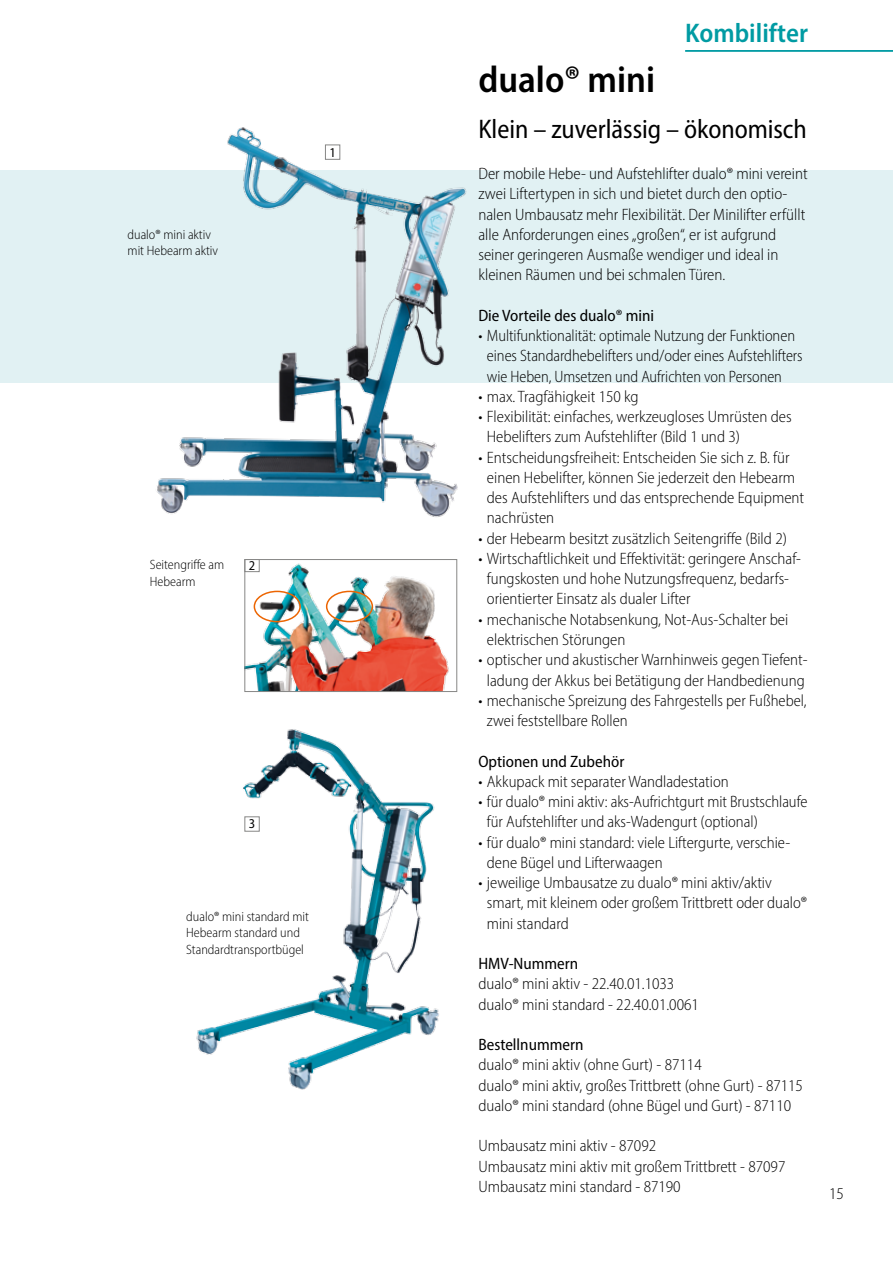
<style>
.page{position:relative;width:893px;height:1263px;background:#fff}
.page>*{position:absolute;margin:0;border:0;box-sizing:border-box;transform-origin:0 0}
.t1{font:600 semi-condensed 37.5px "Myriad Pro";color:#000}
.t2{font:semi-condensed 27px "Myriad Pro";letter-spacing:-.005em;color:#000}
.t3{font:600 semi-condensed 27px "Myriad Pro";color:#009ba3}
.t4{font:300 semi-condensed 16.5px/20.2px "Myriad Pro";color:#000}
.t5{font:semi-condensed 16.5px "Myriad Pro";color:#000}
.t6{font:300 semi-condensed 13.5px/16.2px "Myriad Pro";color:#000}
.t7{font:semi-condensed 13.5px "Myriad Pro";color:#000}
</style>
<div class="page">
<div style="left:0;top:170px;width:893px;height:213px;background:#e1f1f3"></div>
<img style="left:196px;top:729px;width:243px;height:361px">
<hr style="left:685px;top:50px;width:208px;height:2px;background:#009ba3">
<img style="left:246px;top:563px;width:203px;height:127px">
<div style="left:244px;top:559px;width:213px;height:133px;border:1px solid #878786"></div>
<div style="left:244px;top:559px;width:16px;height:13px;border:1px solid #878786"></div>
<div style="left:254px;top:591px;width:47px;height:31px;border:2px solid #ec6502;border-radius:50%"></div>
<div style="left:326px;top:591px;width:47px;height:31px;border:2px solid #ec6502;border-radius:50%"></div>
<img style="left:156px;top:127px;width:311px;height:390px">
<div style="left:325px;top:145px;width:15px;height:15px;border:1px solid #878786"></div>
<div style="left:244px;top:816px;width:16px;height:15px;border:1px solid #878786"></div>
<p class="t6" style="left:128px;top:226px;width:92px">dualo® mini aktiv mit Hebearm aktiv</p>
<p class="t7" style="left:329px;top:144px;width:8px">1</p>
<p class="t6" style="left:150px;top:557px;width:76px">Seitengriffe am<br>Hebearm</p>
<p class="t7" style="left:249px;top:557px;width:8px">2</p>
<p class="t7" style="left:249px;top:816px;width:8px">3</p>
<p class="t6" style="left:186px;top:908px;width:124px">dualo® mini standard mit<br>Hebearm standard und<br>Standardtransportbügel</p>
<h2 class="t3" style="left:685px;top:16px;width:124px">Kombilifter</h2>
<h1 class="t1" style="left:478px;top:56px;width:178px">dualo® mini</h1>
<h2 class="t2" style="left:478px;top:112px;width:330px">Klein – zuverlässig – ökonomisch</h2>
<p class="t4" style="left:478px;top:163px;width:331px">Der mobile Hebe- und Aufstehlifter dualo® mini vereint zwei Liftertypen in sich und bietet durch den optio&shy;nalen Umbausatz mehr Flexibilität. Der Minilifter erfüllt alle Anforderungen eines „großen“, er ist aufgrund seiner geringeren Ausmaße wendiger und ideal in kleinen Räumen und bei schmalen Türen.</p>
<p class="t5" style="left:478px;top:305px;width:177px">Die Vorteile des dualo® mini</p>
<p class="t4" style="left:487px;top:325px;width:317px;text-indent:-9px">• Multifunktionalität: optimale Nutzung der Funktionen eines Standardhebelifters und/oder eines Aufstehlifters wie Heben, Umsetzen und Aufrichten von Personen</p>
<p class="t4" style="left:478px;top:386px;width:162px">• max. Tragfähigkeit 150 kg</p>
<p class="t4" style="left:487px;top:406px;width:306px;text-indent:-8px">• Flexibilität: einfaches, werkzeugloses Umrüsten des<br>Hebelifters zum Aufstehlifter (Bild 1 und 3)</p>
<p class="t4" style="left:487px;top:447px;width:319px;text-indent:-8px">• Entscheidungsfreiheit: Entscheiden Sie sich z. B. für einen Hebelifter, können Sie jederzeit den Hebearm des Aufstehlifters und das entsprechende Equipment nachrüsten</p>
<p class="t4" style="left:478px;top:528px;width:310px">• der Hebearm besitzt zusätzlich Seitengriffe (Bild 2)</p>
<p class="t4" style="left:487px;top:548px;width:316px;text-indent:-9px">• Wirtschaftlichkeit und Effektivität: geringere Anschaf&shy;fungskosten und hohe Nutzungsfrequenz, bedarfs&shy;orientierter Einsatz als dualer Lifter</p>
<p class="t4" style="left:487px;top:609px;width:303px;text-indent:-8px">• mechanische Notabsenkung, Not-Aus-Schalter bei elektrischen Störungen</p>
<p class="t4" style="left:478px;top:649px;width:331px;text-align:center">• optischer und akustischer Warnhinweis gegen Tiefent&shy;ladung der Akkus bei Betätigung der Handbedienung</p>
<p class="t4" style="left:487px;top:690px;width:321px;text-indent:-9px">• mechanische Spreizung des Fahrgestells per Fußhebel, zwei feststellbare Rollen</p>
<p class="t5" style="left:478px;top:751px;width:147px">Optionen und Zubehör</p>
<p class="t4" style="left:478px;top:771px;width:252px">• Akkupack mit separater Wandladestation</p>
<p class="t4" style="left:487px;top:791px;width:322px;text-indent:-9px">• für dualo® mini aktiv: aks-Aufrichtgurt mit Brustschlaufe für Aufstehlifter und aks-Wadengurt (optional)</p>
<p class="t4" style="left:487px;top:832px;width:305px;text-indent:-9px">• für dualo® mini standard: viele Liftergurte, verschie&shy;dene Bügel und Lifterwaagen</p>
<p class="t4" style="left:487px;top:872px;width:322px;text-indent:-9px">• jeweilige Umbausatze zu dualo® mini aktiv/aktiv smart, mit kleinem oder großem Trittbrett oder dualo® mini standard</p>
<p class="t5" style="left:478px;top:953px;width:101px">HMV-Nummern</p>
<p class="t4" style="left:478px;top:973px;width:222px">dualo® mini aktiv - 22.40.01.1033 dualo® mini standard - 22.40.01.0061</p>
<p class="t5" style="left:478px;top:1034px;width:107px">Bestellnummern</p>
<p class="t4" style="left:478px;top:1054px;width:326px">dualo® mini aktiv (ohne Gurt) - 87114<br>dualo® mini aktiv, großes Trittbrett (ohne Gurt) - 87115 dualo® mini standard (ohne Bügel und Gurt) - 87110</p>
<p class="t4" style="left:478px;top:1135px;width:309px">Umbausatz mini aktiv - 87092<br>Umbausatz mini aktiv mit großem Trittbrett - 87097<br>Umbausatz mini standard - 87190</p>
<p class="t4" style="left:829px;top:1183px;width:16px">15</p>
</div>
